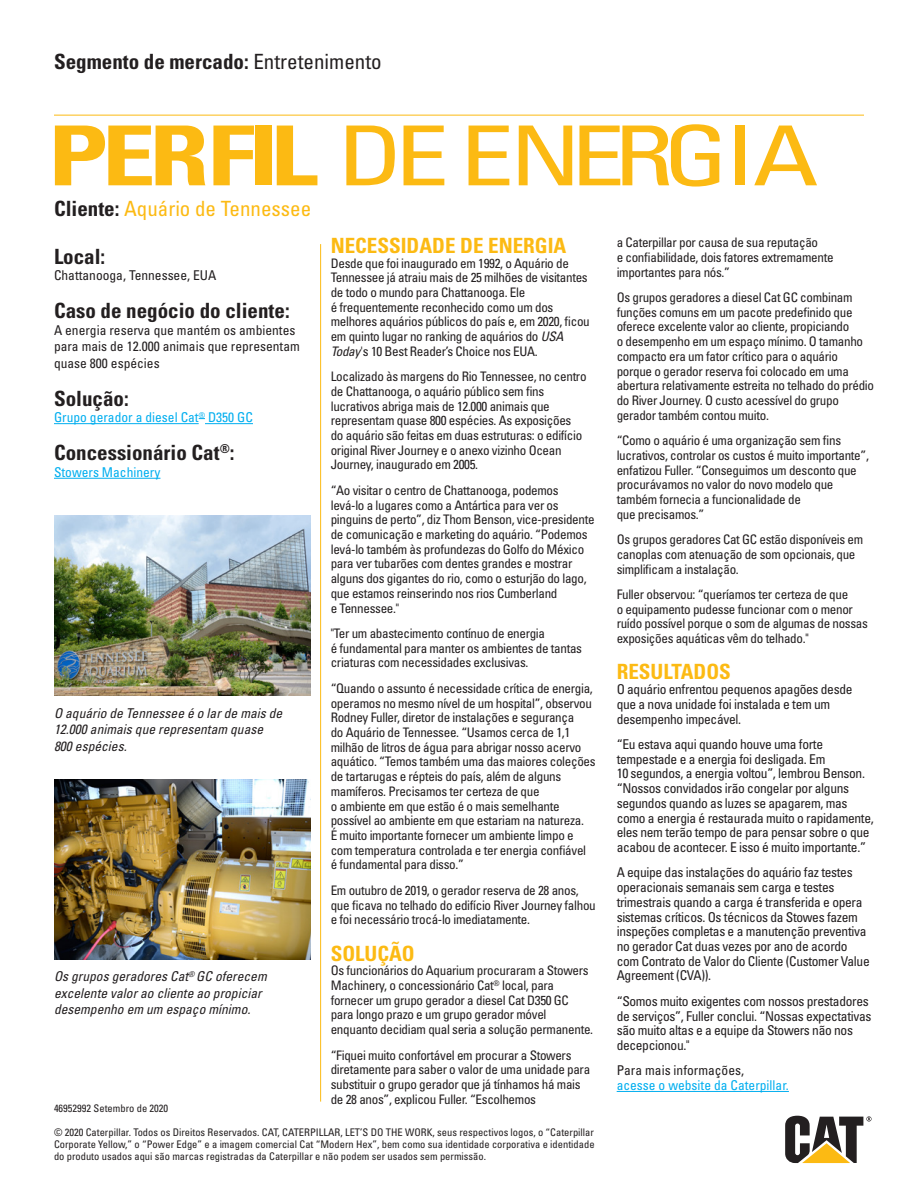
<style>
.page{position:relative;width:918px;height:1188px;background:#fff}
.page>*{position:absolute;margin:0;border:0;box-sizing:border-box;transform-origin:0 0}
.t1{font:condensed 82.8px "Univers LT Std";letter-spacing:-.08em;color:#fcba13;scale:1.3 1}
.Subhead{font:700 condensed 21px "Univers LT Std";color:#231f20}
.Subhead-2{font:700 condensed 21px "Univers LT Std";color:#fcba13}
.Subhead-3{font:condensed 21px "Univers LT Std";color:#fcba13}
.Body_Copy{font:condensed 13.5px/14.7px "Univers LT Std";letter-spacing:-.025em;color:#231f20}
.Photo_Caption{font:italic condensed 13.5px/16.5px "Univers LT Std";color:#231f20}
.Body_Copy-2{font:condensed 13.5px/16.5px "Univers LT Std";color:#231f20}
.Body_Copy-3{font:condensed 13.5px/14.7px "Univers LT Std";color:#00aeef}
.Body_Copy-4{font:condensed 13.2px/14.7px "Univers LT Std";letter-spacing:-.025em;color:#231f20}
.t2{font:condensed 10.5px/12px "Univers LT Std";color:#231f20;text-align:justify}
.s1{font-weight:400}
.s2{font-weight:700}
.s3{font-weight:700;color:#231f20}
.s4{font-style:italic}
.s5{color:#231f20}
</style>
<div class="page">
<img style="left:54px;top:515px;width:256px;height:180px">
<img style="left:54px;top:780px;width:256px;height:180px">
<hr style="left:617px;top:1091px;width:172px;height:1px;background:#00aeef">
<hr style="left:320px;top:244px;width:1px;height:858px;background:#fcba13">
<hr style="left:54px;top:115px;width:810px;height:1px;background:#fcba13">
<svg style="left:785px;top:1116px;width:87px;height:47px"></svg>
<hr style="left:54px;top:423px;width:145px;height:1px;background:#00aeef">
<hr style="left:205px;top:423px;width:48px;height:1px;background:#00aeef">
<hr style="left:54px;top:478px;width:106px;height:1px;background:#00aeef">
<p class="Subhead" style="left:54px;top:49px;width:329px">Segmento de mercado: <span class="s1">Entretenimento</span></p>
<p class="t1" style="left:48px;top:103px;width:594px"><span class="s2">PERFIL</span> DE ENERGIA</p>
<p class="Subhead-3" style="left:54px;top:195px;width:259px"><span class="s3">Cliente:</span> Aquário de Tennessee</p>
<p class="Subhead" style="left:54px;top:243px;width:53px">Local:</p>
<p class="Body_Copy-2" style="left:54px;top:267px;width:164px">Chattanooga, Tennessee, EUA</p>
<p class="Subhead" style="left:54px;top:298px;width:237px">Caso de negócio do cliente:</p>
<p class="Body_Copy-2" style="left:54px;top:321px;width:247px">A energia reserva que mantém os ambientes para mais de 12.000 animais que representam quase 800 espécies</p>
<p class="Subhead" style="left:54px;top:385px;width:76px">Solução:</p>
<p class="Body_Copy-3" style="left:54px;top:410px;width:200px">Grupo gerador a diesel Cat<sup>®</sup> D350 GC</p>
<p class="Subhead" style="left:54px;top:440px;width:182px">Concessionário Cat<sup>®</sup>:</p>
<p class="Body_Copy-3" style="left:54px;top:465px;width:108px">Stowers Machinery</p>
<p class="Subhead-2" style="left:331px;top:232px;width:237px">NECESSIDADE DE ENERGIA</p>
<p class="Body_Copy-4" style="left:331px;top:255px;width:261px">Desde que foi inaugurado em 1992, o Aquário de Tennessee já atraiu mais de 25 milhões de visitantes de todo o mundo para Chattanooga. Ele<br>é frequentemente reconhecido como um dos melhores aquários públicos do país e, em 2020, ficou em quinto lugar no ranking de aquários do <span class="s4">USA Today</span>'s 10 Best Reader’s Choice nos EUA.</p>
<p class="Body_Copy-4" style="left:331px;top:369px;width:257px">Localizado às margens do Rio Tennessee, no centro de Chattanooga, o aquário público sem fins lucrativos abriga mais de 12.000 animais que representam quase 800 espécies. As exposições do aquário são feitas em duas estruturas: o edifício original River Journey e o anexo vizinho Ocean Journey, inaugurado em 2005.</p>
<p class="Body_Copy-4" style="left:331px;top:483px;width:265px">“Ao visitar o centro de Chattanooga, podemos levá-lo a lugares como a Antártica para ver os pinguins de perto”, diz Thom Benson, vice-presidente de comunicação e marketing do aquário. “Podemos levá-lo também às profundezas do Golfo do México para ver tubarões com dentes grandes e mostrar alguns dos gigantes do rio, como o esturjão do lago, que estamos reinserindo nos rios Cumberland<br>e Tennessee."</p>
<p class="Body_Copy-4" style="left:331px;top:626px;width:253px">"Ter um abastecimento contínuo de energia<br>é fundamental para manter os ambientes de tantas criaturas com necessidades exclusivas.</p>
<p class="Body_Copy-4" style="left:331px;top:681px;width:266px">“Quando o assunto é necessidade crítica de energia, operamos no mesmo nível de um hospital”, observou Rodney Fuller, diretor de instalações e segurança<br>do Aquário de Tennessee. “Usamos cerca de 1,1 milhão de litros de água para abrigar nosso acervo aquático. “Temos também uma das maiores coleções de tartarugas e répteis do país, além de alguns mamíferos. Precisamos ter certeza de que<br>o ambiente em que estão é o mais semelhante possível ao ambiente em que estariam na natureza.<br>É muito importante fornecer um ambiente limpo e com temperatura controlada e ter energia confiável é fundamental para disso.”</p>
<p class="Body_Copy-4" style="left:331px;top:883px;width:267px">Em outubro de 2019, o gerador reserva de 28 anos, que ficava no telhado do edifício River Journey falhou e foi necessário trocá-lo imediatamente.</p>
<p class="Subhead-2" style="left:331px;top:940px;width:86px">SOLUÇÃO</p>
<p class="Body_Copy-4" style="left:331px;top:963px;width:264px">Os funcionários do Aquarium procuraram a Stowers Machinery, o concessionário Cat<sup>®</sup> local, para fornecer um grupo gerador a diesel Cat D350 GC para longo prazo e um grupo gerador móvel enquanto decidiam qual seria a solução permanente.</p>
<p class="Body_Copy-4" style="left:331px;top:1047px;width:261px">“Fiquei muito confortável em procurar a Stowers diretamente para saber o valor de uma unidade para substituir o grupo gerador que já tínhamos há mais de 28 anos”, explicou Fuller. “Escolhemos</p>
<p class="Photo_Caption" style="left:54px;top:705px;width:230px">O aquário de Tennessee é o lar de mais de<br>12.000 animais que representam quase<br>800 espécies.</p>
<p class="Photo_Caption" style="left:54px;top:968px;width:214px">Os grupos geradores Cat<sup>®</sup> GC oferecem excelente valor ao cliente ao propiciar desempenho em um espaço mínimo.</p>
<p class="t2" style="left:54px;top:1102px;width:116px">46952992 Setembro de 2020</p>
<p class="t2" style="left:54px;top:1126px;width:542px">© 2020 Caterpillar. Todos os Direitos Reservados. CAT, CATERPILLAR, LET’S DO THE WORK, seus respectivos logos, o “Caterpillar Corporate Yellow,” o “Power Edge” e a imagem comercial Cat “Modern Hex”, bem como sua identidade corporativa e identidade do produto usados aqui são marcas registradas da Caterpillar e não podem ser usados sem permissão.</p>
<p class="Body_Copy-4" style="left:617px;top:235px;width:218px">a Caterpillar por causa de sua reputação<br>e confiabilidade, dois fatores extremamente importantes para nós.”</p>
<p class="Body_Copy-4" style="left:617px;top:290px;width:259px">Os grupos geradores a diesel Cat GC combinam funções comuns em um pacote predefinido que oferece excelente valor ao cliente, propiciando<br>o desempenho em um espaço mínimo. O tamanho compacto era um fator crítico para o aquário porque o gerador reserva foi colocado em uma abertura relativamente estreita no telhado do prédio do River Journey. O custo acessível do grupo gerador também contou muito.</p>
<p class="Body_Copy-4" style="left:617px;top:433px;width:254px">“Como o aquário é uma organização sem fins lucrativos, controlar os custos é muito importante”, enfatizou Fuller. “Conseguimos um desconto que procurávamos no valor do novo modelo que também fornecia a funcionalidade de<br>que precisamos.”</p>
<p class="Body_Copy-4" style="left:617px;top:532px;width:248px">Os grupos geradores Cat GC estão disponíveis em canoplas com atenuação de som opcionais, que simplificam a instalação.</p>
<p class="Body_Copy-4" style="left:617px;top:587px;width:253px">Fuller observou: “queríamos ter certeza de que<br>o equipamento pudesse funcionar com o menor ruído possível porque o som de algumas de nossas exposições aquáticas vêm do telhado."</p>
<p class="Subhead-2" style="left:617px;top:659px;width:116px">RESULTADOS</p>
<p class="Body_Copy" style="left:617px;top:682px;width:237px">O aquário enfrentou pequenos apagões desde que a nova unidade foi instalada e tem um desempenho impecável.</p>
<p class="Body_Copy" style="left:617px;top:737px;width:259px">“Eu estava aqui quando houve uma forte tempestade e a energia foi desligada. Em<br>10 segundos, a energia voltou”, lembrou Benson. “Nossos convidados irão congelar por alguns segundos quando as luzes se apagarem, mas como a energia é restaurada muito o rapidamente, eles nem terão tempo de para pensar sobre o que acabou de acontecer. E isso é muito importante.”</p>
<p class="Body_Copy" style="left:617px;top:865px;width:255px">A equipe das instalações do aquário faz testes operacionais semanais sem carga e testes trimestrais quando a carga é transferida e opera sistemas críticos. Os técnicos da Stowes fazem inspeções completas e a manutenção preventiva no gerador Cat duas vezes por ano de acordo com Contrato de Valor do Cliente (Customer Value Agreement (CVA)).</p>
<p class="Body_Copy" style="left:617px;top:993px;width:256px">“Somos muito exigentes com nossos prestadores de serviços”, Fuller conclui. “Nossas expectativas são muito altas e a equipe da Stowers não nos decepcionou."</p>
<p class="Body_Copy-3" style="left:617px;top:1063px;width:174px"><span class="s5">Para mais informações,<br></span>acesse o website da Caterpillar.</p>
</div>
